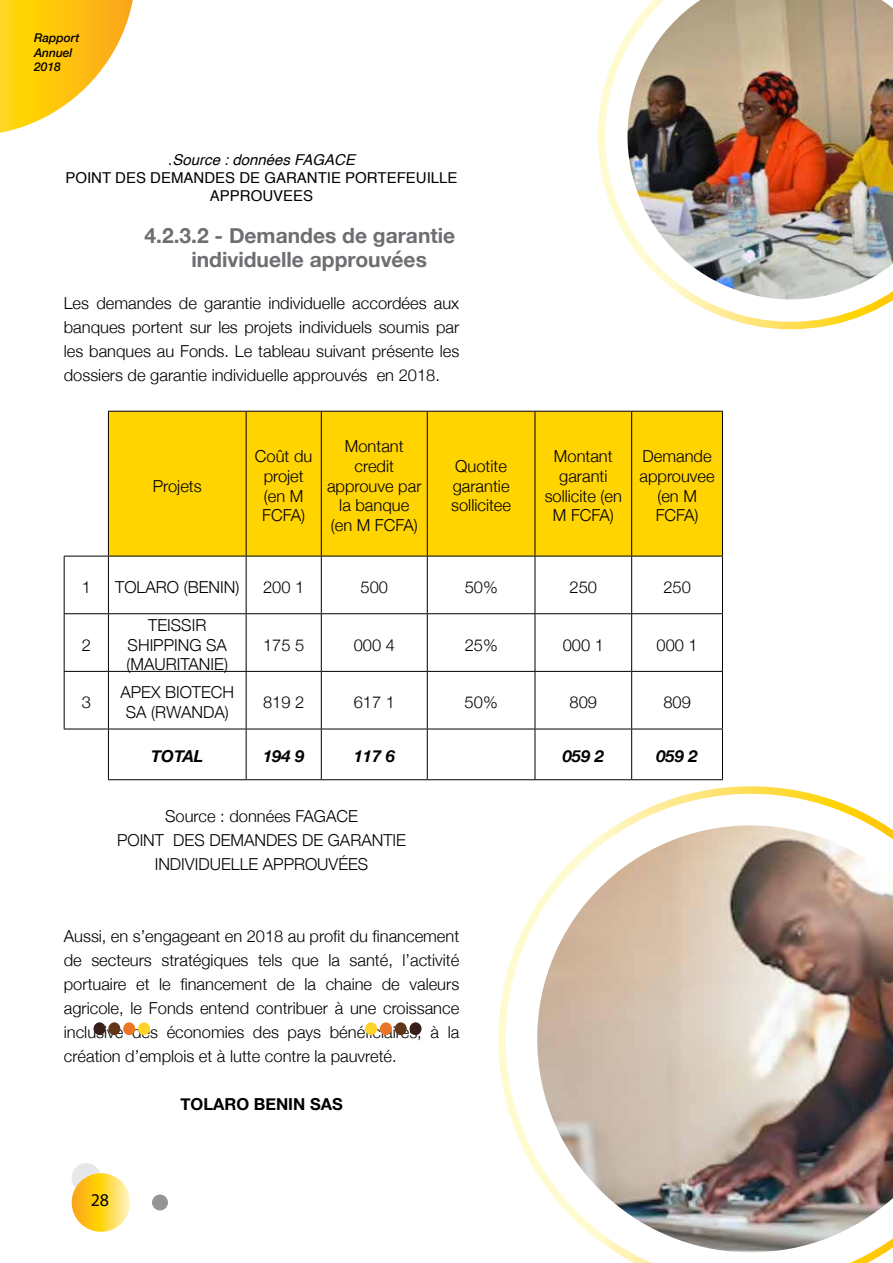
<style>
.page{position:relative;width:893px;height:1263px;background:#fff}
.page>*{position:absolute;margin:0;border:0;box-sizing:border-box;transform-origin:0 0}
.t1{font:700 21px/24px "Helvetica Neue";color:#6d6e71}
.t2{font:18px "Myriad Pro";color:#000}
.t3{font:300 16.5px/19.8px "Helvetica Neue";color:#000;text-align:center}
.t4{font:italic 700 16.5px "Helvetica Neue";color:#000}
.t5{font:700 16.5px "Helvetica Neue";color:#000}
.t6{font:15px/18px "Helvetica";color:#000;text-align:center}
.t7{font:italic 500 12px/14.4px "Helvetica Neue";color:#000}
.s1{font-family:"Helvetica Neue";font-weight:300;font-size:16.5px}
.s2{font-style:italic}
</style>
<div class="page">
<svg style="left:0;top:0;width:133px;height:133px"></svg>
<div style="left:152px;top:1194px;width:16px;height:16px;background:#939598;border-radius:50%"></div>
<div style="left:72px;top:1163px;width:29px;height:29px;background:#e6e7e8;border-radius:50%"></div>
<svg style="left:72px;top:1173px;width:58px;height:59px;background:#fed137"></svg>
<div style="left:109px;top:412px;width:613px;height:144px;background:#ffd400"></div>
<hr style="left:108px;top:412px;width:1px;height:144px;background:#000">
<hr style="left:108px;top:411px;width:138px;height:1px;background:#000">
<hr style="left:246px;top:411px;width:75px;height:1px;background:#000">
<hr style="left:321px;top:411px;width:106px;height:1px;background:#000">
<hr style="left:427px;top:411px;width:108px;height:1px;background:#000">
<hr style="left:535px;top:411px;width:97px;height:1px;background:#000">
<hr style="left:632px;top:411px;width:91px;height:1px;background:#000">
<hr style="left:246px;top:412px;width:1px;height:144px;background:#000">
<hr style="left:321px;top:412px;width:1px;height:144px;background:#000">
<hr style="left:427px;top:412px;width:1px;height:144px;background:#000">
<hr style="left:535px;top:412px;width:1px;height:144px;background:#000">
<hr style="left:631px;top:412px;width:1px;height:144px;background:#000">
<hr style="left:722px;top:412px;width:1px;height:144px;background:#000">
<hr style="left:64px;top:556px;width:1px;height:57px;background:#000">
<hr style="left:64px;top:614px;width:1px;height:57px;background:#000">
<hr style="left:64px;top:672px;width:1px;height:57px;background:#000">
<hr style="left:64px;top:556px;width:44px;height:1px;background:#000">
<hr style="left:108px;top:556px;width:138px;height:1px;background:#000">
<hr style="left:246px;top:556px;width:75px;height:1px;background:#000">
<hr style="left:321px;top:556px;width:106px;height:1px;background:#000">
<hr style="left:427px;top:556px;width:108px;height:1px;background:#000">
<hr style="left:535px;top:556px;width:97px;height:1px;background:#000">
<hr style="left:632px;top:556px;width:91px;height:1px;background:#000">
<hr style="left:64px;top:613px;width:44px;height:1px;background:#000">
<hr style="left:108px;top:613px;width:138px;height:1px;background:#000">
<hr style="left:246px;top:613px;width:75px;height:1px;background:#000">
<hr style="left:321px;top:613px;width:106px;height:1px;background:#000">
<hr style="left:427px;top:613px;width:108px;height:1px;background:#000">
<hr style="left:535px;top:613px;width:97px;height:1px;background:#000">
<hr style="left:632px;top:613px;width:91px;height:1px;background:#000">
<hr style="left:64px;top:671px;width:44px;height:1px;background:#000">
<hr style="left:108px;top:671px;width:138px;height:1px;background:#000">
<hr style="left:246px;top:671px;width:75px;height:1px;background:#000">
<hr style="left:321px;top:671px;width:106px;height:1px;background:#000">
<hr style="left:427px;top:671px;width:108px;height:1px;background:#000">
<hr style="left:535px;top:671px;width:97px;height:1px;background:#000">
<hr style="left:632px;top:671px;width:91px;height:1px;background:#000">
<hr style="left:64px;top:729px;width:44px;height:1px;background:#000">
<hr style="left:246px;top:729px;width:75px;height:1px;background:#000">
<hr style="left:321px;top:729px;width:106px;height:1px;background:#000">
<hr style="left:427px;top:729px;width:108px;height:1px;background:#000">
<hr style="left:535px;top:729px;width:97px;height:1px;background:#000">
<hr style="left:632px;top:729px;width:91px;height:1px;background:#000">
<hr style="left:108px;top:556px;width:1px;height:57px;background:#000">
<hr style="left:246px;top:556px;width:1px;height:57px;background:#000">
<hr style="left:321px;top:556px;width:1px;height:57px;background:#000">
<hr style="left:427px;top:556px;width:1px;height:57px;background:#000">
<hr style="left:535px;top:556px;width:1px;height:57px;background:#000">
<hr style="left:631px;top:556px;width:1px;height:57px;background:#000">
<hr style="left:722px;top:556px;width:1px;height:57px;background:#000">
<hr style="left:108px;top:614px;width:1px;height:57px;background:#000">
<hr style="left:246px;top:614px;width:1px;height:57px;background:#000">
<hr style="left:321px;top:614px;width:1px;height:57px;background:#000">
<hr style="left:427px;top:614px;width:1px;height:57px;background:#000">
<hr style="left:535px;top:614px;width:1px;height:57px;background:#000">
<hr style="left:631px;top:614px;width:1px;height:57px;background:#000">
<hr style="left:722px;top:614px;width:1px;height:57px;background:#000">
<hr style="left:108px;top:672px;width:1px;height:57px;background:#000">
<hr style="left:246px;top:672px;width:1px;height:57px;background:#000">
<hr style="left:321px;top:672px;width:1px;height:57px;background:#000">
<hr style="left:427px;top:672px;width:1px;height:57px;background:#000">
<hr style="left:535px;top:672px;width:1px;height:57px;background:#000">
<hr style="left:631px;top:672px;width:1px;height:57px;background:#000">
<hr style="left:722px;top:672px;width:1px;height:57px;background:#000">
<hr style="left:108px;top:729px;width:138px;height:1px;background:#000">
<hr style="left:108px;top:729px;width:1px;height:50px;background:#000">
<hr style="left:246px;top:729px;width:1px;height:50px;background:#000">
<hr style="left:108px;top:779px;width:138px;height:1px;background:#000">
<hr style="left:246px;top:779px;width:75px;height:1px;background:#000">
<hr style="left:321px;top:779px;width:106px;height:1px;background:#000">
<hr style="left:427px;top:779px;width:108px;height:1px;background:#000">
<hr style="left:535px;top:779px;width:97px;height:1px;background:#000">
<hr style="left:632px;top:779px;width:91px;height:1px;background:#000">
<hr style="left:321px;top:729px;width:1px;height:50px;background:#000">
<hr style="left:427px;top:729px;width:1px;height:50px;background:#000">
<hr style="left:535px;top:729px;width:1px;height:50px;background:#000">
<hr style="left:631px;top:729px;width:1px;height:50px;background:#000">
<hr style="left:722px;top:729px;width:1px;height:50px;background:#000">
<div style="left:138px;top:1022px;width:12px;height:13px;background:#fed32b;border-radius:50%"></div>
<div style="left:123px;top:1022px;width:12px;height:13px;background:#ea7625;border-radius:50%"></div>
<div style="left:108px;top:1022px;width:12px;height:13px;background:#613518;border-radius:50%"></div>
<div style="left:94px;top:1022px;width:12px;height:13px;background:#371e18;border-radius:50%"></div>
<div style="left:365px;top:1022px;width:12px;height:13px;background:#fed32b;border-radius:50%"></div>
<div style="left:380px;top:1022px;width:12px;height:13px;background:#ea7625;border-radius:50%"></div>
<div style="left:395px;top:1022px;width:12px;height:13px;background:#613518;border-radius:50%"></div>
<div style="left:410px;top:1022px;width:12px;height:13px;background:#371e18;border-radius:50%"></div>
<img style="left:498px;top:786px;width:395px;height:477px">
<img style="left:598px;top:0;width:295px;height:329px">
<p class="t7" style="left:34px;top:30px;width:47px">Rapport<br>Annuel<br>2018</p>
<p class="t6" style="left:65px;top:151px;width:394px"><span class="s1">.</span><span class="s2">Source : données FAGACE<br></span>POINT DES DEMANDES DE GARANTIE PORTEFEUILLE<br>APPROUVEES</p>
<p class="t1" style="left:191px;top:224px;width:265px;text-indent:-47px">4.2.3.2 - Demandes de garantie individuelle approuvées</p>
<p class="t3" style="left:64px;top:290px;width:397px;line-height:24px;text-align:justify">Les demandes de garantie individuelle accordées aux banques portent sur les projets individuels soumis par les banques au Fonds. Le tableau suivant présente les dossiers de garantie individuelle approuvés en 2018.</p>
<p class="t3" style="left:153px;top:475px;width:50px">Projets</p>
<p class="t3" style="left:255px;top:445px;width:59px">Coût du projet (en M<br>FCFA)</p>
<p class="t3" style="left:327px;top:435px;width:96px">Montant credit approuve par la banque (en M FCFA)</p>
<p class="t3" style="left:451px;top:455px;width:61px;text-align:left">Quotite garantie sollicitee</p>
<p class="t3" style="left:545px;top:445px;width:79px">Montant garanti sollicite (en<br>M FCFA)</p>
<p class="t3" style="left:639px;top:445px;width:77px">Demande approuvee (en M<br>FCFA)</p>
<p class="t3" style="left:82px;top:576px;width:11px">1</p>
<p class="t3" style="left:115px;top:576px;width:126px">TOLARO (BENIN)</p>
<p class="t3" style="left:263px;top:576px;width:43px">200 1</p>
<p class="t3" style="left:361px;top:576px;width:29px">500</p>
<p class="t3" style="left:465px;top:576px;width:35px">50%</p>
<p class="t3" style="left:570px;top:576px;width:29px">250</p>
<p class="t3" style="left:663px;top:576px;width:29px">250</p>
<p class="t3" style="left:82px;top:633px;width:11px">2</p>
<p class="t3" style="left:127px;top:614px;width:103px">TEISSIR<br>SHIPPING SA (MAURITANIE)</p>
<p class="t3" style="left:263px;top:633px;width:43px">175 5</p>
<p class="t3" style="left:354px;top:633px;width:43px">000 4</p>
<p class="t3" style="left:465px;top:633px;width:35px">25%</p>
<p class="t3" style="left:563px;top:633px;width:43px">000 1</p>
<p class="t3" style="left:656px;top:633px;width:43px">000 1</p>
<p class="t3" style="left:82px;top:691px;width:11px">3</p>
<p class="t3" style="left:120px;top:681px;width:115px">APEX BIOTECH<br>SA (RWANDA)</p>
<p class="t3" style="left:263px;top:691px;width:43px">819 2</p>
<p class="t3" style="left:354px;top:691px;width:43px">617 1</p>
<p class="t3" style="left:465px;top:691px;width:35px">50%</p>
<p class="t3" style="left:570px;top:691px;width:29px">809</p>
<p class="t3" style="left:663px;top:691px;width:29px">809</p>
<p class="t4" style="left:151px;top:744px;width:54px">TOTAL</p>
<p class="t4" style="left:263px;top:744px;width:43px">194 9</p>
<p class="t4" style="left:354px;top:744px;width:43px">117 6</p>
<p class="t4" style="left:563px;top:744px;width:43px">059 2</p>
<p class="t4" style="left:656px;top:744px;width:43px">059 2</p>
<p class="t3" style="left:117px;top:803px;width:290px;line-height:24px">Source : données FAGACE<br>POINT DES DEMANDES DE GARANTIE<br>INDIVIDUELLE APPROUVÉES</p>
<p class="t3" style="left:64px;top:923px;width:397px;line-height:24px;text-align:justify">Aussi, en s’engageant en 2018 au profit du financement de secteurs stratégiques tels que la santé, l’activité portuaire et le financement de la chaine de valeurs agricole, le Fonds entend contribuer à une croissance inclusive des économies des pays bénéficiaires, à la création d’emplois et à lutte contre la pauvreté.</p>
<p class="t5" style="left:180px;top:1091px;width:164px">TOLARO BENIN SAS</p>
<p class="t2" style="left:91px;top:1189px;width:20px">28</p>
</div>
